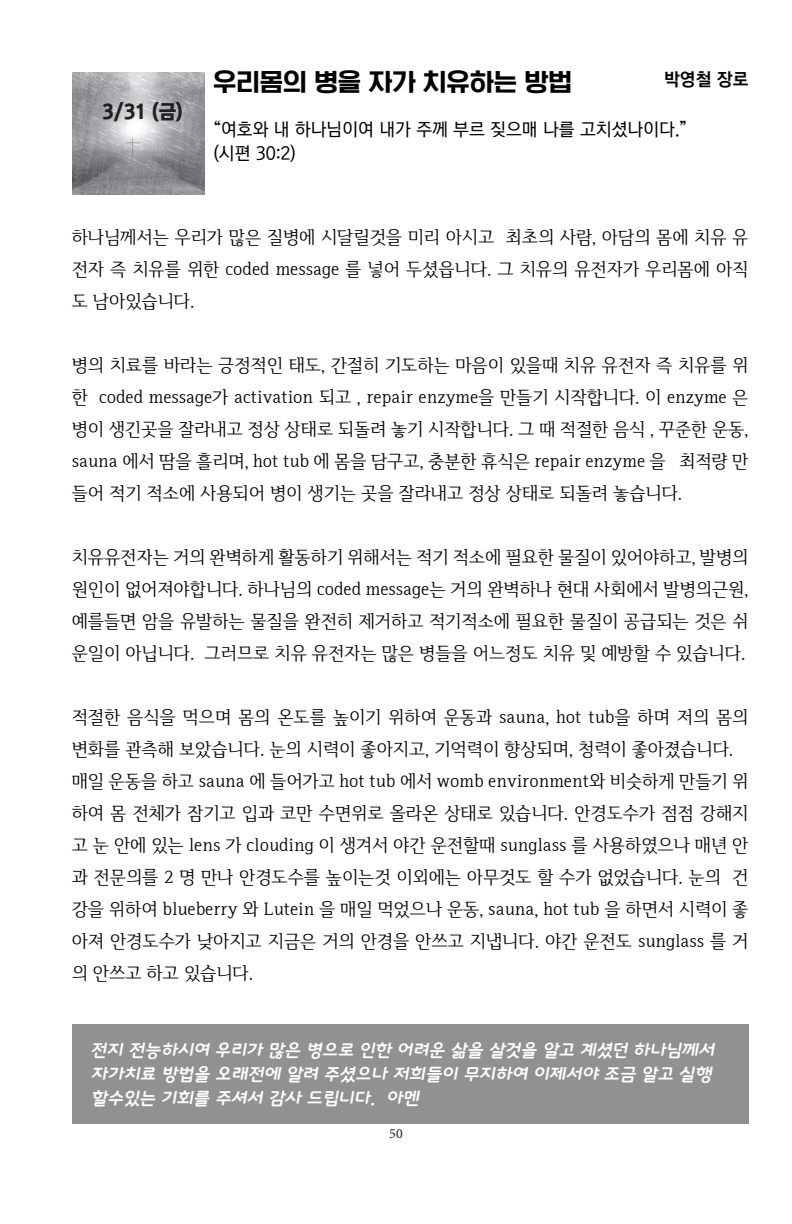
<style>
.page{position:relative;width:792px;height:1224px;background:#fff}
.page>*{position:absolute;margin:0;border:0;box-sizing:border-box;transform-origin:0 0}
.t1{font:24px "Korean SWGI3 R";color:#000}
.t2{font:20px "Korean GD19 R";color:#231f20}
.t3{font:18px/32px "Iropke Batang M";color:#000;text-align:justify}
.t4{font:italic 18px/24px "Korean DDD R";color:#fff}
.t5{font:18px "Korean GD13 R";color:#000}
.t6{font:18px "Korean GD16 R";color:#000}
.t7{font:14px "Minion Pro";color:#231f20}
</style>
<div class="page">
<img style="left:72px;top:72px;width:132px;height:122px">
<div style="left:72px;top:1024px;width:677px;height:99px;background:#929090"></div>
<p class="t2" style="left:102px;top:102px;width:82px">3/31 (금)</p>
<p class="t1" style="left:213px;top:69px;width:360px">우리몸의 병을 자가 치유하는 방법</p>
<p class="t6" style="left:664px;top:70px;width:86px">박영철 장로</p>
<p class="t5" style="left:213px;top:120px;width:476px">“여호와 내 하나님이여 내가 주께 부르 짖으매 나를 고치셨나이다.”</p>
<p class="t5" style="left:213px;top:144px;width:85px">(시편 30:2)</p>
<p class="t3" style="left:72px;top:221px;width:678px">하나님께서는 우리가 많은 질병에 시달릴것을 미리 아시고 최초의 사람, 아담의 몸에 치유 유 전자 즉 치유를 위한 coded message 를 넣어 두셨읍니다. 그 치유의 유전자가 우리몸에 아직 도 남아있습니다.</p>
<p class="t3" style="left:72px;top:349px;width:678px">병의 치료를 바라는 긍정적인 태도, 간절히 기도하는 마음이 있을때 치유 유전자 즉 치유를 위 한 coded message가 activation 되고 , repair enzyme을 만들기 시작합니다. 이 enzyme 은 병이 생긴곳을 잘라내고 정상 상태로 되돌려 놓기 시작합니다. 그 때 적절한 음식 , 꾸준한 운동, sauna 에서 땀을 흘리며, hot tub 에 몸을 담구고, 충분한 휴식은 repair enzyme 을 최적량 만 들어 적기 적소에 사용되어 병이 생기는 곳을 잘라내고 정상 상태로 되돌려 놓습니다.</p>
<p class="t3" style="left:72px;top:541px;width:678px">치유유전자는 거의 완벽하게 활동하기 위해서는 적기 적소에 필요한 물질이 있어야하고, 발병의 원인이 없어져야합니다. 하나님의 coded message는 거의 완벽하나 현대 사회에서 발병의근원, 예를들면 암을 유발하는 물질을 완전히 제거하고 적기적소에 필요한 물질이 공급되는 것은 쉬 운일이 아닙니다. 그러므로 치유 유전자는 많은 병들을 어느정도 치유 및 예방할 수 있습니다.</p>
<p class="t3" style="left:72px;top:701px;width:678px">적절한 음식을 먹으며 몸의 온도를 높이기 위하여 운동과 sauna, hot tub을 하며 저의 몸의 변화를 관측해 보았습니다. 눈의 시력이 좋아지고, 기억력이 향상되며, 청력이 좋아졌습니다.</p>
<p class="t3" style="left:72px;top:765px;width:678px">매일 운동을 하고 sauna 에 들어가고 hot tub 에서 womb environment와 비슷하게 만들기 위 하여 몸 전체가 잠기고 입과 코만 수면위로 올라온 상태로 있습니다. 안경도수가 점점 강해지 고 눈 안에 있는 lens 가 clouding 이 생겨서 야간 운전할때 sunglass 를 사용하였으나 매년 안 과 전문의를 2 명 만나 안경도수를 높이는것 이외에는 아무것도 할 수가 없었습니다. 눈의 건 강을 위하여 blueberry 와 Lutein 을 매일 먹었으나 운동, sauna, hot tub 을 하면서 시력이 좋 아져 안경도수가 낮아지고 지금은 거의 안경을 안쓰고 지냅니다. 야간 운전도 sunglass 를 거 의 안쓰고 하고 있습니다.</p>
<p class="t4" style="left:91px;top:1039px;width:629px">전지 전능하시여 우리가 많은 병으로 인한 어려운 삶을 살것을 알고 계셨던 하나님께서 자가치료 방법을 오래전에 알려 주셨으나 저희들이 무지하여 이제서야 조금 알고 실행 할수있는 기회를 주셔서 감사 드립니다. 아멘</p>
<p class="t7" style="left:389px;top:1124px;width:15px">50</p>
</div>
